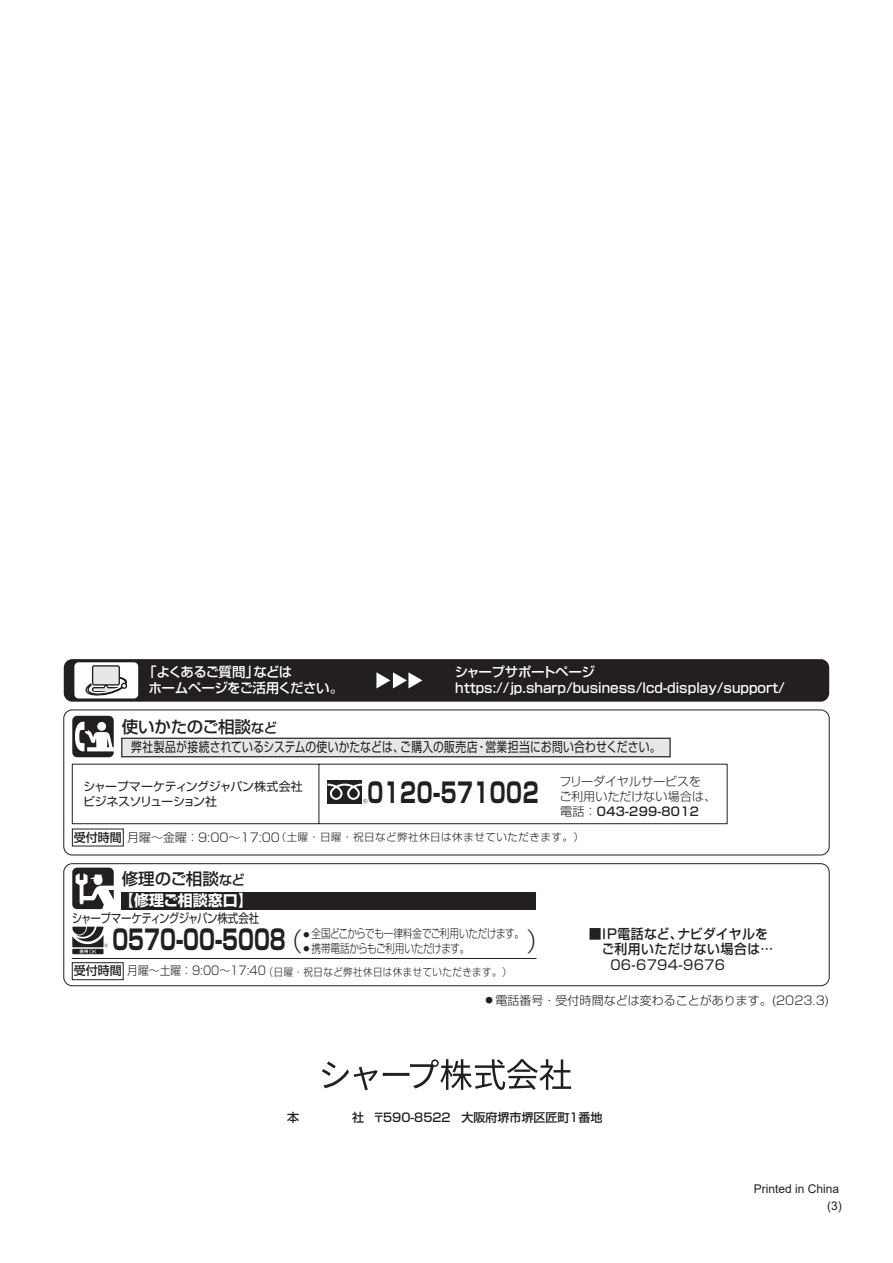
<style>
.page{position:relative;width:893px;height:1263px;background:#fff}
.page>*{position:absolute;margin:0;border:0;box-sizing:border-box;transform-origin:0 0}
.t1{font:27.3px "Shin Go Pro Bold 90 msp RKSJ H";color:#231f20;scale:.71 1}
.t2{font:27.3px "Shin Go Pro Bold 90 msp RKSJ H";letter-spacing:.025em;color:#231f20;scale:.71 1}
.t3{font:25.2px "Shin Go Pro Light 90 msp RKSJ H";color:#231f20;scale:.95 1}
.t4{font:16.5px "Shin Go Pro Medium 90 msp RKSJ H";letter-spacing:-.015em;color:#231f20}
.t5{font:15px "Shin Go Pro Bold 90 msp RKSJ H";color:#fff}
.t6{font:13.5px/16.2px "Shin Go Pro Medium 90 msp RKSJ H";color:#fff}
.t7{font:13.5px "Shin Go Pro Regular 90 msp RKSJ H";letter-spacing:.02em;color:#231f20;scale:.8 1}
.t8{font:13.5px/15px "Shin Go Pro Medium 90 msp RKSJ H";letter-spacing:.035em;color:#231f20;scale:.95 1}
.t9{font:13.5px/16.2px "Shin Go Pro Medium 90 msp RKSJ H";letter-spacing:-.05em;color:#fff}
.t10{font:13.5px "Shin Go Pro Regular 90 msp RKSJ H";letter-spacing:.02em;color:#231f20}
.t11{font:12.6px "Shin Go Pro Regular 90 msp RKSJ H";letter-spacing:-.045em;color:#231f20;scale:.83 1}
.t12{font:12px "Shin Go Pro Light 90 msp RKSJ H";letter-spacing:-.02em;color:#231f20;scale:.8 1}
.t13{font:300 12px "Shin Go Pro";color:#231f20}
.t14{font:12px/15px "Shin Go Pro Regular 90 msp RKSJ H";letter-spacing:-.025em;color:#231f20}
.t15{font:12px/15px "Shin Go Pro Light 90 msp RKSJ H";letter-spacing:-.02em;color:#231f20}
.t16{font:12px "Shin Go Pro Medium 90 msp RKSJ H";color:#231f20}
.t17{font:12px/17.2px "Arial";color:#231f20;text-align:right}
.t18{font:12px "Shin Go Pro Medium 90 msp RKSJ H";letter-spacing:.025em;color:#231f20}
.t19{font:10.5px "Shin Go Pro Light 90 msp RKSJ H";letter-spacing:.05em;color:#231f20}
.t20{font:10.5px "Shin Go Pro Light 90 msp RKSJ H";letter-spacing:.05em;color:#231f20;scale:.9 1}
.s1{font-size:13.5px}
.s2{font-family:"Shin Go Pro Light 90 msp RKSJ H"}
.s3{font-family:"Shin Go Pro Medium 90 msp RKSJ H";font-size:12px}
.s4{font-size:12px}
.s5{font-family:"Shin Go Pro Light 90 msp RKSJ H";font-size:25.2px}
.s6{font-size:6px}
.s7{font-size:7.5px}
</style>
<div class="page">
<svg style="left:322px;top:1059px;width:249px;height:31px"></svg>
<div style="left:63px;top:863px;width:766px;height:123px;border:1px solid #231f20;border-radius:9px"></div>
<hr style="left:72px;top:958px;width:464px;height:1px;background:#231f20">
<div style="left:122px;top:892px;width:414px;height:17px;background:#231f20"></div>
<div style="left:72px;top:962px;width:51px;height:18px;border:1px solid #231f20"></div>
<svg style="left:72px;top:949px;width:31px;height:5px"></svg>
<svg style="left:72px;top:927px;width:36px;height:26px"></svg>
<svg style="left:72px;top:868px;width:42px;height:41px"></svg>
<div style="left:63px;top:709px;width:767px;height:146px;border:1px solid #231f20;border-radius:9px"></div>
<svg style="left:72px;top:716px;width:42px;height:41px"></svg>
<div style="left:121px;top:738px;width:550px;height:19px;background:#e6e7e9;border:1px solid #231f20"></div>
<svg style="left:72px;top:763px;width:656px;height:61px"></svg>
<div style="left:64px;top:659px;width:765px;height:43px;background:#231f20;border-radius:9px"></div>
<svg style="left:376px;top:672px;width:46px;height:16px"></svg>
<div style="left:74px;top:662px;width:64px;height:36px;background:#fff;border-radius:4px"></div>
<svg style="left:81px;top:673px;width:51px;height:26px"></svg>
<div style="left:93px;top:666px;width:26px;height:19px;background:#e6e7e9;border-radius:2px"></div>
<div style="left:92px;top:665px;width:28px;height:20px;border:1px solid #231f20;border-radius:2px"></div>
<p class="t9" style="left:148px;top:662px;width:196px;text-indent:-5px">「よくあるご質問」などは<br>ホームページをご活用ください。</p>
<p class="t6" style="left:455px;top:662px;width:332px">シャープサポートページhttps://jp.sharp/business/lcd-display/support/</p>
<p class="t4" style="left:122px;top:713px;width:157px">使いかたのご相談<span class="s1">など</span></p>
<p class="t7" style="left:131px;top:736px;width:663px">弊社製品が接続されているシステムの使いかたなどは、ご購入の販売店・営業担当にお問い合わせください。</p>
<p class="t15" style="left:559px;top:772px;width:158px">フリーダイヤルサービスを<br>ご利用いただけない場合は、</p>
<p class="t18" style="left:560px;top:801px;width:140px"><span class="s2">電話：</span>043-299-8012</p>
<p class="t19" style="left:74px;top:828px;width:512px"><span class="s3">受付時間</span><span class="s4">月曜～金曜：9:00～17:00</span>（土曜・日曜・祝日など弊社休日は休ませていただきます。）</p>
<p class="t14" style="left:83px;top:778px;width:221px">シャープマーケティングジャパン株式会社ビジネスソリューション社</p>
<h1 class="t2" style="left:368px;top:771px;width:242px">0120-571002</h1>
<p class="t4" style="left:122px;top:865px;width:125px">修理のご相談<span class="s1">など</span></p>
<p class="t5" style="left:119px;top:888px;width:136px">【修理ご相談窓口】</p>
<p class="t11" style="left:72px;top:908px;width:227px">シャープマーケティングジャパン株式会社</p>
<h1 class="t1" style="left:112px;top:918px;width:269px">0570-00-5008<span class="s5">（</span></h1>
<h2 class="t3" style="left:526px;top:920px;width:27px">）</h2>
<p class="t12" style="left:303px;top:924px;width:277px"><span class="s6">●</span> 全国どこからでも一律料金でご利用いただけます。</p>
<p class="t12" style="left:303px;top:938px;width:209px"><span class="s6">●</span> 携帯電話からもご利用いただけます。</p>
<p class="t20" style="left:74px;top:963px;width:488px"><span class="s3">受付時間</span><span class="s4">月曜～土曜：9:00～17:40</span>（日曜・祝日など弊社休日は休ませていただきます。）</p>
<p class="t8" style="left:589px;top:925px;width:196px">■IP電話など、ナビダイヤルを　ご利用いただけない場合は…</p>
<p class="t10" style="left:610px;top:954px;width:116px">06-6794-9676</p>
<p class="t13" style="left:486px;top:990px;width:345px"><span class="s7">●</span> 電話番号・受付時間などは変わることがあります。(2023.3)</p>
<p class="t16" style="left:287px;top:1107px;width:13px">本</p>
<p class="t16" style="left:352px;top:1107px;width:252px">社 〒590-8522 大阪府堺市堺区匠町１番地</p>
<p class="t17" style="left:754px;top:1180px;width:90px">Printed in China (3)</p>
</div>
